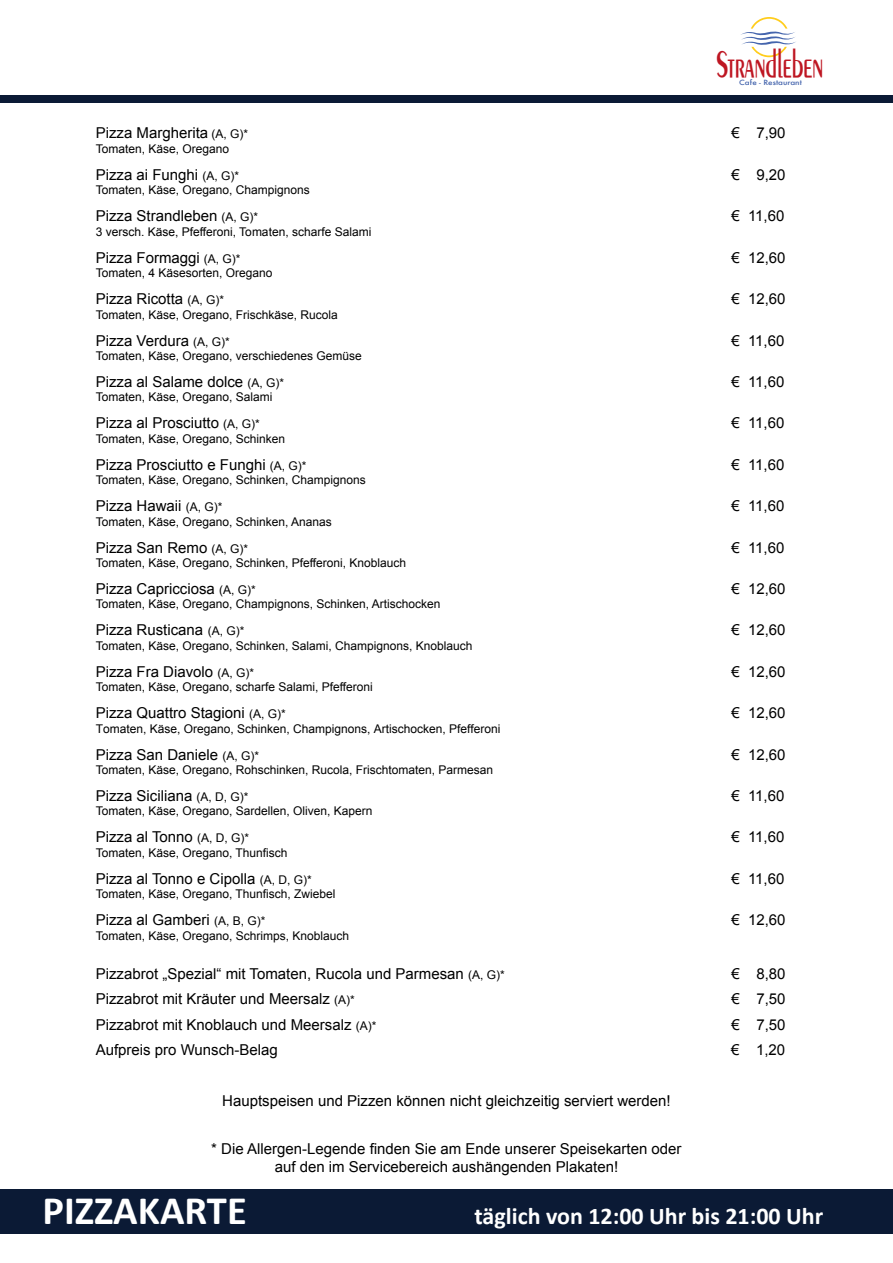
<style>
.page{position:relative;width:893px;height:1263px;background:#fff}
.page>*{position:absolute;margin:0;border:0;box-sizing:border-box;transform-origin:0 0}
.t1{font:700 40.5px "Calibri";color:#fff}
.t2{font:700 37.2px "Perrine Small";color:#be1622;scale:.62 1}
.t3{font:700 24px "Calibri";color:#fff}
.t4{font:15px/18px "Arial";color:#000;text-align:center}
.t5{font:12px "Arial";color:#000}
.t6{font:500 7.05px "Futura";color:#4565ad;scale:1.15 1}
.s1{font-size:12px}
</style>
<div class="page">
<div style="left:0;top:1189px;width:893px;height:45px;background:#0b1a35"></div>
<div style="left:0;top:95px;width:893px;height:8px;background:#0b1a35"></div>
<svg style="left:741px;top:17px;width:55px;height:40px"></svg>
<h2 class="t2" style="left:716px;top:40px;width:175px">Strandleben</h2>
<p class="t6" style="left:739px;top:77px;width:56px">Cafe - Restaurant</p>
<p class="t4" style="left:96px;top:124px;width:154px">Pizza Margherita <span class="s1">(A, G)*</span></p>
<p class="t4" style="left:731px;top:124px;width:56px">€ 7,90</p>
<p class="t5" style="left:96px;top:141px;width:135px">Tomaten, Käse, Oregano</p>
<p class="t4" style="left:96px;top:166px;width:145px">Pizza ai Funghi <span class="s1">(A, G)*</span></p>
<p class="t4" style="left:731px;top:166px;width:56px">€ 9,20</p>
<p class="t5" style="left:96px;top:182px;width:216px">Tomaten, Käse, Oregano, Champignons</p>
<p class="t4" style="left:96px;top:207px;width:164px">Pizza Strandleben <span class="s1">(A, G)*</span></p>
<p class="t4" style="left:731px;top:207px;width:55px">€ 11,60</p>
<p class="t5" style="left:96px;top:224px;width:277px">3 versch. Käse, Pfefferoni, Tomaten, scharfe Salami</p>
<p class="t4" style="left:96px;top:249px;width:146px">Pizza Formaggi <span class="s1">(A, G)*</span></p>
<p class="t4" style="left:731px;top:249px;width:56px">€ 12,60</p>
<p class="t5" style="left:96px;top:265px;width:178px">Tomaten, 4 Käsesorten, Oregano</p>
<p class="t4" style="left:96px;top:290px;width:130px">Pizza Ricotta <span class="s1">(A, G)*</span></p>
<p class="t4" style="left:731px;top:290px;width:56px">€ 12,60</p>
<p class="t5" style="left:96px;top:306px;width:244px">Tomaten, Käse, Oregano, Frischkäse, Rucola</p>
<p class="t4" style="left:96px;top:331px;width:136px">Pizza Verdura <span class="s1">(A, G)*</span></p>
<p class="t4" style="left:731px;top:331px;width:55px">€ 11,60</p>
<p class="t5" style="left:96px;top:348px;width:268px">Tomaten, Käse, Oregano, verschiedenes Gemüse</p>
<p class="t4" style="left:96px;top:373px;width:190px">Pizza al Salame dolce <span class="s1">(A, G)*</span></p>
<p class="t4" style="left:731px;top:373px;width:55px">€ 11,60</p>
<p class="t5" style="left:96px;top:389px;width:178px">Tomaten, Käse, Oregano, Salami</p>
<p class="t4" style="left:96px;top:414px;width:166px">Pizza al Prosciutto <span class="s1">(A, G)*</span></p>
<p class="t4" style="left:731px;top:414px;width:55px">€ 11,60</p>
<p class="t5" style="left:96px;top:431px;width:191px">Tomaten, Käse, Oregano, Schinken</p>
<p class="t4" style="left:96px;top:456px;width:212px">Pizza Prosciutto e Funghi <span class="s1">(A, G)*</span></p>
<p class="t4" style="left:731px;top:456px;width:55px">€ 11,60</p>
<p class="t5" style="left:96px;top:472px;width:272px">Tomaten, Käse, Oregano, Schinken, Champignons</p>
<p class="t4" style="left:96px;top:497px;width:128px">Pizza Hawaii <span class="s1">(A, G)*</span></p>
<p class="t4" style="left:731px;top:497px;width:55px">€ 11,60</p>
<p class="t5" style="left:96px;top:513px;width:238px">Tomaten, Käse, Oregano, Schinken, Ananas</p>
<p class="t4" style="left:96px;top:538px;width:154px">Pizza San Remo <span class="s1">(A, G)*</span></p>
<p class="t4" style="left:731px;top:538px;width:55px">€ 11,60</p>
<p class="t5" style="left:96px;top:555px;width:312px">Tomaten, Käse, Oregano, Schinken, Pfefferoni, Knoblauch</p>
<p class="t4" style="left:96px;top:580px;width:162px">Pizza Capricciosa <span class="s1">(A, G)*</span></p>
<p class="t4" style="left:731px;top:580px;width:56px">€ 12,60</p>
<p class="t5" style="left:96px;top:596px;width:346px">Tomaten, Käse, Oregano, Champignons, Schinken, Artischocken</p>
<p class="t4" style="left:96px;top:621px;width:150px">Pizza Rusticana <span class="s1">(A, G)*</span></p>
<p class="t4" style="left:731px;top:621px;width:56px">€ 12,60</p>
<p class="t5" style="left:96px;top:638px;width:378px">Tomaten, Käse, Oregano, Schinken, Salami, Champignons, Knoblauch</p>
<p class="t4" style="left:96px;top:663px;width:160px">Pizza Fra Diavolo <span class="s1">(A, G)*</span></p>
<p class="t4" style="left:731px;top:663px;width:56px">€ 12,60</p>
<p class="t5" style="left:96px;top:679px;width:279px">Tomaten, Käse, Oregano, scharfe Salami, Pfefferoni</p>
<p class="t4" style="left:96px;top:704px;width:192px">Pizza Quattro Stagioni <span class="s1">(A, G)*</span></p>
<p class="t4" style="left:731px;top:704px;width:56px">€ 12,60</p>
<p class="t5" style="left:96px;top:720px;width:406px">Tomaten, Käse, Oregano, Schinken, Champignons, Artischocken, Pfefferoni</p>
<p class="t4" style="left:96px;top:745px;width:165px">Pizza San Daniele <span class="s1">(A, G)*</span></p>
<p class="t4" style="left:731px;top:745px;width:56px">€ 12,60</p>
<p class="t5" style="left:96px;top:762px;width:399px">Tomaten, Käse, Oregano, Rohschinken, Rucola, Frischtomaten, Parmesan</p>
<p class="t4" style="left:96px;top:787px;width:154px">Pizza Siciliana <span class="s1">(A, D, G)*</span></p>
<p class="t4" style="left:731px;top:787px;width:55px">€ 11,60</p>
<p class="t5" style="left:96px;top:803px;width:278px">Tomaten, Käse, Oregano, Sardellen, Oliven, Kapern</p>
<p class="t4" style="left:96px;top:828px;width:155px">Pizza al Tonno <span class="s1">(A, D, G)*</span></p>
<p class="t4" style="left:731px;top:828px;width:55px">€ 11,60</p>
<p class="t5" style="left:96px;top:845px;width:193px">Tomaten, Käse, Oregano, Thunfisch</p>
<p class="t4" style="left:96px;top:870px;width:217px">Pizza al Tonno e Cipolla <span class="s1">(A, D, G)*</span></p>
<p class="t4" style="left:731px;top:870px;width:55px">€ 11,60</p>
<p class="t5" style="left:96px;top:886px;width:241px">Tomaten, Käse, Oregano, Thunfisch, Zwiebel</p>
<p class="t4" style="left:96px;top:911px;width:171px">Pizza al Gamberi <span class="s1">(A, B, G)*</span></p>
<p class="t4" style="left:731px;top:911px;width:56px">€ 12,60</p>
<p class="t5" style="left:96px;top:927px;width:255px">Tomaten, Käse, Oregano, Schrimps, Knoblauch</p>
<p class="t4" style="left:96px;top:964px;width:411px">Pizzabrot „Spezial“ mit Tomaten, Rucola und Parmesan <span class="s1">(A, G)*</span></p>
<p class="t4" style="left:731px;top:964px;width:56px">€ 8,80</p>
<p class="t4" style="left:96px;top:990px;width:261px">Pizzabrot mit Kräuter und Meersalz <span class="s1">(A)*</span></p>
<p class="t4" style="left:731px;top:990px;width:56px">€ 7,50</p>
<p class="t4" style="left:96px;top:1015px;width:282px">Pizzabrot mit Knoblauch und Meersalz <span class="s1">(A)*</span></p>
<p class="t4" style="left:731px;top:1015px;width:56px">€ 7,50</p>
<p class="t4" style="left:96px;top:1041px;width:184px">Aufpreis pro Wunsch-Belag</p>
<p class="t4" style="left:731px;top:1041px;width:56px">€ 1,20</p>
<p class="t4" style="left:222px;top:1092px;width:450px">Hauptspeisen und Pizzen können nicht gleichzeitig serviert werden!</p>
<p class="t4" style="left:211px;top:1140px;width:472px">* Die Allergen-Legende finden Sie am Ende unserer Speisekarten oder auf den im Servicebereich aushängenden Plakaten!</p>
<h1 class="t1" style="left:43px;top:1186px;width:206px">PIZZAKARTE</h1>
<h3 class="t3" style="left:475px;top:1201px;width:350px">täglich von 12:00 Uhr bis 21:00 Uhr</h3>
</div>
